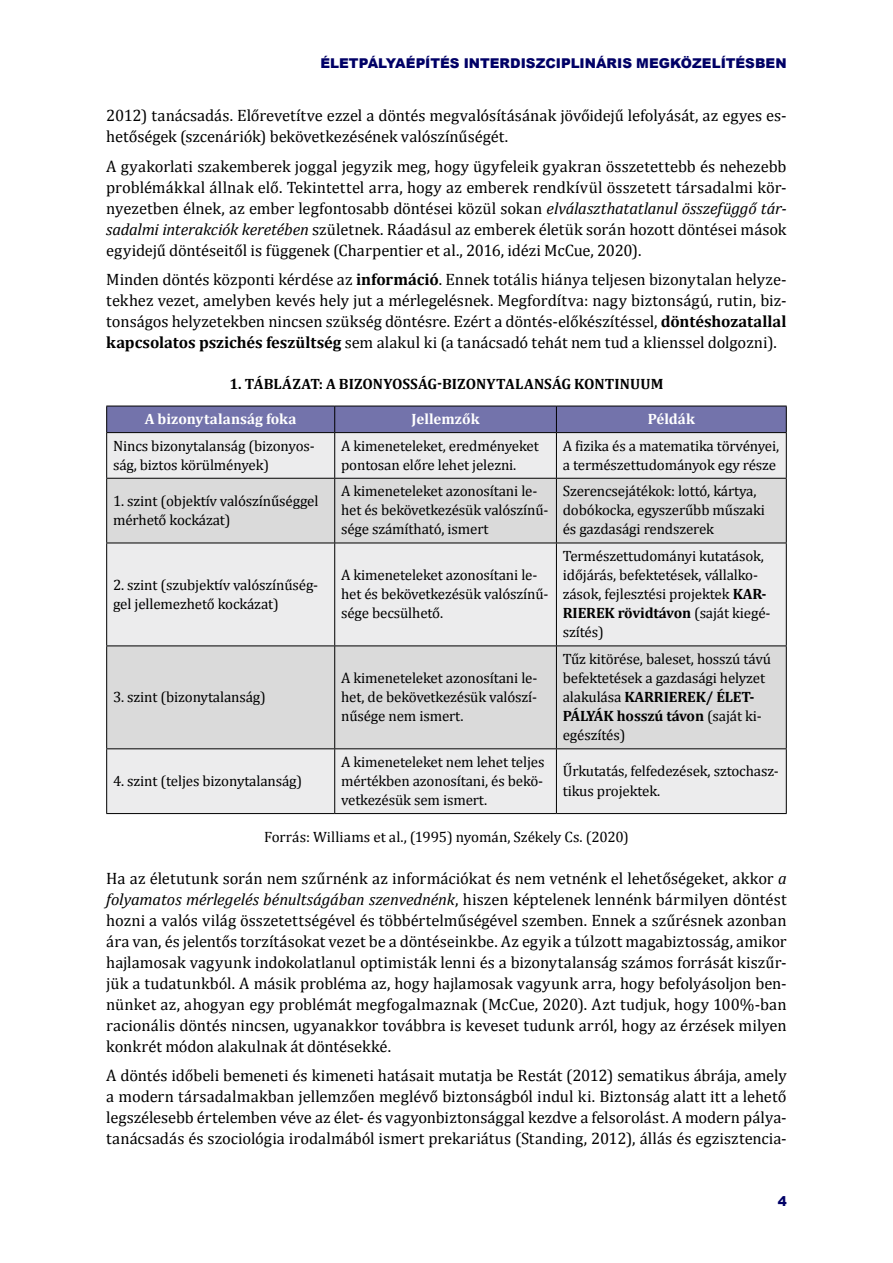
<style>
.page{position:relative;width:893px;height:1263px;background:#fff}
.page>*{position:absolute;margin:0;border:0;box-sizing:border-box;transform-origin:0 0}
.Főszöveg{font:16.5px/21px "Cambria";letter-spacing:-.005em;color:#000;text-align:justify}
.Táblázat_SZÖVEG{font:15px/19px "Cambria";letter-spacing:-.01em;color:#000}
.FORRÁS{font:15px "Cambria";color:#000}
.t1{font:700 15px "Cambria";letter-spacing:.005em;color:#000}
.Táblázat_FEJ{font:700 15px "Cambria";letter-spacing:.005em;color:#fff}
.t2{font:900 13.5px "Arial";color:#006}
.s1{font-style:italic}
.s2{font-weight:700}
</style>
<div class="page">
<div style="left:107px;top:433px;width:679px;height:380px;background:#ececed"></div>
<svg style="left:107px;top:479px;width:679px;height:269px;fill:#dadada"></svg>
<hr style="left:334px;top:433px;width:1px;height:45px;background:#000">
<hr style="left:556px;top:433px;width:1px;height:45px;background:#000">
<hr style="left:106px;top:478px;width:229px;height:1px;background:#000">
<hr style="left:335px;top:478px;width:221px;height:1px;background:#000">
<hr style="left:334px;top:479px;width:1px;height:64px;background:#000">
<hr style="left:556px;top:478px;width:231px;height:1px;background:#000">
<hr style="left:556px;top:479px;width:1px;height:64px;background:#000">
<hr style="left:106px;top:543px;width:229px;height:1px;background:#000">
<hr style="left:335px;top:543px;width:221px;height:1px;background:#000">
<hr style="left:334px;top:543px;width:1px;height:102px;background:#000">
<hr style="left:556px;top:543px;width:231px;height:1px;background:#000">
<hr style="left:556px;top:543px;width:1px;height:102px;background:#000">
<hr style="left:106px;top:645px;width:229px;height:1px;background:#000">
<hr style="left:335px;top:645px;width:221px;height:1px;background:#000">
<hr style="left:334px;top:646px;width:1px;height:102px;background:#000">
<hr style="left:556px;top:645px;width:231px;height:1px;background:#000">
<hr style="left:556px;top:646px;width:1px;height:102px;background:#000">
<hr style="left:106px;top:748px;width:229px;height:1px;background:#000">
<hr style="left:335px;top:748px;width:221px;height:1px;background:#000">
<hr style="left:334px;top:749px;width:1px;height:64px;background:#000">
<hr style="left:556px;top:748px;width:231px;height:1px;background:#000">
<hr style="left:556px;top:749px;width:1px;height:64px;background:#000">
<hr style="left:106px;top:433px;width:1px;height:45px;background:#000">
<hr style="left:786px;top:433px;width:1px;height:45px;background:#000">
<hr style="left:106px;top:479px;width:1px;height:64px;background:#000">
<hr style="left:786px;top:479px;width:1px;height:64px;background:#000">
<hr style="left:106px;top:543px;width:1px;height:102px;background:#000">
<hr style="left:786px;top:543px;width:1px;height:102px;background:#000">
<hr style="left:106px;top:646px;width:1px;height:102px;background:#000">
<hr style="left:786px;top:646px;width:1px;height:102px;background:#000">
<hr style="left:106px;top:749px;width:1px;height:64px;background:#000">
<hr style="left:786px;top:749px;width:1px;height:64px;background:#000">
<hr style="left:106px;top:813px;width:229px;height:1px;background:#000">
<hr style="left:335px;top:813px;width:221px;height:1px;background:#000">
<hr style="left:556px;top:813px;width:231px;height:1px;background:#000">
<div style="left:106px;top:406px;width:681px;height:26px;background:#7373ab"></div>
<hr style="left:106px;top:432px;width:229px;height:1px;background:#000">
<hr style="left:335px;top:432px;width:221px;height:1px;background:#000">
<hr style="left:556px;top:432px;width:231px;height:1px;background:#000">
<p class="t2" style="left:320px;top:53px;width:468px">ÉLETPÁLYAÉPÍTÉS INTERDISZCIPLINÁRIS MEGKÖZELÍTÉSBEN</p>
<p class="Főszöveg" style="left:106px;top:105px;width:682px">2012) tanácsadás. Előrevetítve ezzel a döntés megvalósításának jövőidejű lefolyását, az egyes es&shy;hetőségek (szcenáriók) bekövetkezésének valószínűségét.</p>
<p class="Főszöveg" style="left:106px;top:156px;width:682px">A gyakorlati szakemberek joggal jegyzik meg, hogy ügyfeleik gyakran összetettebb és nehezebb problémákkal állnak elő. Tekintettel arra, hogy az emberek rendkívül összetett társadalmi kör&shy;nyezetben élnek, az ember legfontosabb döntései közül sokan <span class="s1">elválaszthatatlanul összefüggő tár&shy;sadalmi interakciók keretében</span> születnek. Ráadásul az emberek életük során hozott döntései mások egyidejű döntéseitől is függenek (Charpentier et al., 2016, idézi McCue, 2020).</p>
<p class="Főszöveg" style="left:106px;top:269px;width:682px">Minden döntés központi kérdése az <span class="s2">információ</span>. Ennek totális hiánya teljesen bizonytalan helyze&shy;tekhez vezet, amelyben kevés hely jut a mérlegelésnek. Megfordítva: nagy biztonságú, rutin, biz&shy;tonságos helyzetekben nincsen szükség döntésre. Ezért a döntés-előkészítéssel, <span class="s2">döntéshozatallal kapcsolatos pszichés feszültség</span> sem alakul ki (a tanácsadó tehát nem tud a klienssel dolgozni).</p>
<p class="t1" style="left:229px;top:374px;width:436px">1. TÁBLÁZAT: A BIZONYOSSÁG-BIZONYTALANSÁG KONTINUUM</p>
<p class="Táblázat_FEJ" style="left:145px;top:410px;width:153px">A bizonytalanság foka</p>
<p class="Táblázat_FEJ" style="left:412px;top:410px;width:69px">Jellemzők</p>
<p class="Táblázat_FEJ" style="left:648px;top:410px;width:49px">Példák</p>
<p class="Táblázat_SZÖVEG" style="left:113px;top:436px;width:203px">Nincs bizonytalanság (bizonyos&shy;ság, biztos körülmények)</p>
<p class="Táblázat_SZÖVEG" style="left:341px;top:436px;width:199px">A kimeneteleket, eredményeket pontosan előre lehet jelezni.</p>
<p class="Táblázat_SZÖVEG" style="left:563px;top:436px;width:218px">A fizika és a matematika törvényei, a természettudományok egy része</p>
<p class="Táblázat_SZÖVEG" style="left:113px;top:491px;width:207px">1. szint (objektív valószínűséggel mérhető kockázat)</p>
<p class="Táblázat_SZÖVEG" style="left:341px;top:482px;width:209px">A kimeneteleket azonosítani le&shy;het és bekövetkezésük valószínű&shy;sége számítható, ismert</p>
<p class="Táblázat_SZÖVEG" style="left:563px;top:482px;width:204px">Szerencsejátékok: lottó, kártya, dobókocka, egyszerűbb műszaki és gazdasági rendszerek</p>
<p class="Táblázat_SZÖVEG" style="left:113px;top:575px;width:207px">2. szint (szubjektív valószínűség&shy;gel jellemezhető kockázat)</p>
<p class="Táblázat_SZÖVEG" style="left:341px;top:565px;width:209px">A kimeneteleket azonosítani le&shy;het és bekövetkezésük valószínű&shy;sége becsülhető.</p>
<p class="Táblázat_SZÖVEG" style="left:113px;top:687px;width:154px">3. szint (bizonytalanság)</p>
<p class="Táblázat_SZÖVEG" style="left:341px;top:668px;width:198px;text-align:justify">A kimeneteleket azonosítani le&shy;het, de bekövetkezésük valószí&shy;nűsége nem ismert.</p>
<p class="Táblázat_SZÖVEG" style="left:563px;top:546px;width:209px">Természettudományi kutatások, időjárás, befektetések, vállalko&shy;zások, fejlesztési projektek <span class="s2">KAR-<br>RIEREK rövidtávon</span> (saját kiegé&shy;szítés)</p>
<p class="Táblázat_SZÖVEG" style="left:563px;top:649px;width:210px">Tűz kitörése, baleset, hosszú távú befektetések a gazdasági helyzet alakulása <span class="s2">KARRIEREK/ ÉLET-<br>PÁLYÁK hosszú távon</span> (saját ki&shy;egészítés)</p>
<p class="Táblázat_SZÖVEG" style="left:341px;top:752px;width:205px;text-align:justify">A kimeneteleket nem lehet teljes mértékben azonosítani, és bekö&shy;vetkezésük sem ismert.</p>
<p class="Táblázat_SZÖVEG" style="left:563px;top:762px;width:218px">Űrkutatás, felfedezések, sztochasz&shy;tikus projektek.</p>
<p class="FORRÁS" style="left:264px;top:827px;width:366px">Forrás: Williams et al., (1995) nyomán, Székely Cs. (2020)</p>
<p class="Főszöveg" style="left:106px;top:868px;width:682px">Ha az életutunk során nem szűrnénk az információkat és nem vetnénk el lehetőségeket, akkor <span class="s1">a folyamatos mérlegelés bénultságában szenvednénk</span>, hiszen képtelenek lennénk bármilyen döntést hozni a valós világ összetettségével és többértelműségével szemben. Ennek a szűrésnek azonban ára van, és jelentős torzításokat vezet be a döntéseinkbe. Az egyik a túlzott magabiztosság, amikor hajlamosak vagyunk indokolatlanul optimisták lenni és a bizonytalanság számos forrását kiszűr&shy;jük a tudatunkból. A másik probléma az, hogy hajlamosak vagyunk arra, hogy befolyásoljon ben&shy;nünket az, ahogyan egy problémát megfogalmaznak (McCue, 2020). Azt tudjuk, hogy 100%-ban racionális döntés nincsen, ugyanakkor továbbra is keveset tudunk arról, hogy az érzések milyen konkrét módon alakulnak át döntésekké.</p>
<p class="Főszöveg" style="left:106px;top:1065px;width:682px">A döntés időbeli bemeneti és kimeneti hatásait mutatja be Restát (2012) sematikus ábrája, amely a modern társadalmakban jellemzően meglévő biztonságból indul ki. Biztonság alatt itt a lehető legszélesebb értelemben véve az élet- és vagyonbiztonsággal kezdve a felsorolást. A modern pálya&shy;tanácsadás és szociológia irodalmából ismert prekariátus (Standing, 2012), állás és egzisztencia-</p>
<p class="Táblázat_SZÖVEG" style="left:113px;top:771px;width:191px">4. szint (teljes bizonytalanság)</p>
<p class="t2" style="left:778px;top:1191px;width:11px">4</p>
</div>
